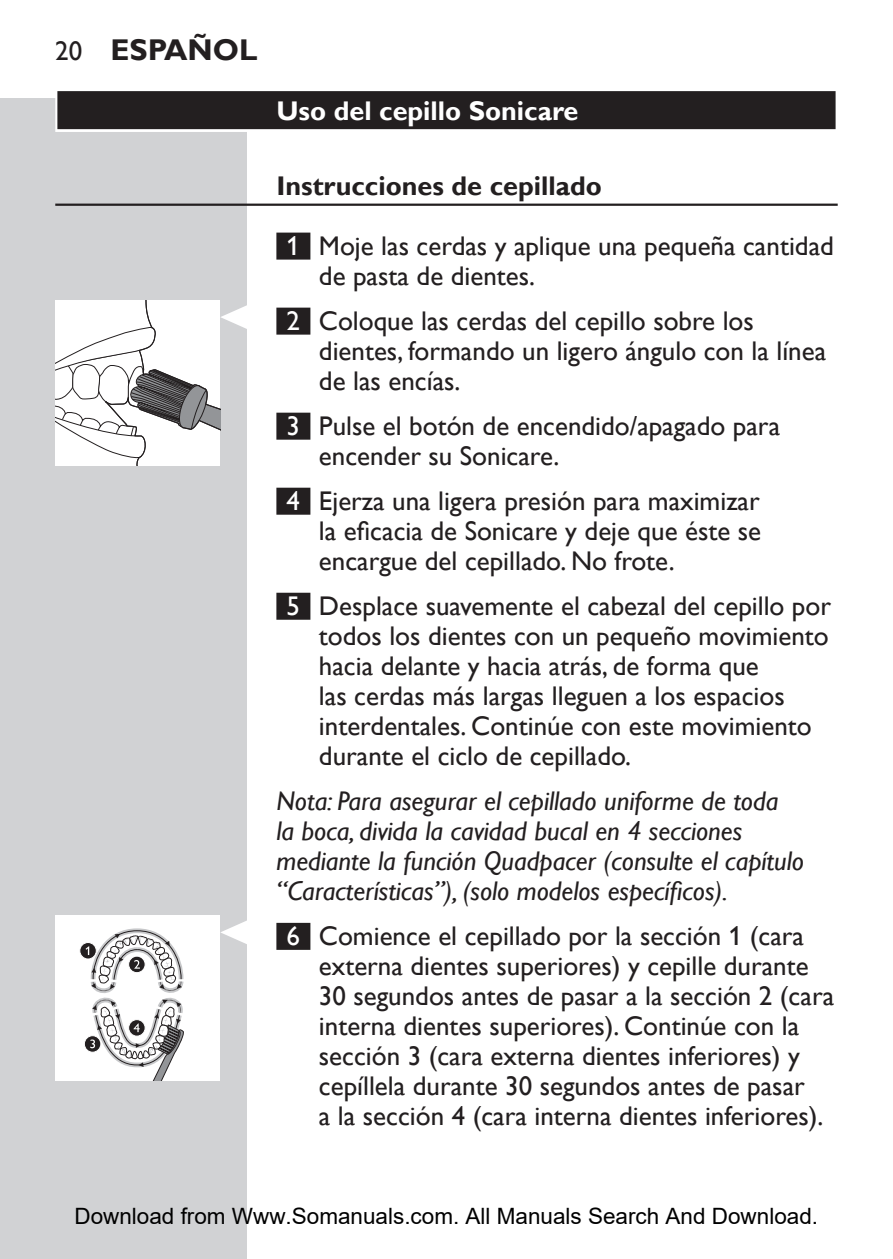
<style>
.page{position:relative;width:893px;height:1259px;background:#fff}
.page>*{position:absolute;margin:0;border:0;box-sizing:border-box;transform-origin:0 0}
.t1{font:700 30px "Gill Sans Alt One WGL";color:#231f20}
.t2{font:27px/30px "Gill Sans Alt One WGL";color:#231f20}
.t3{font:italic 27px/30px "Gill Sans Alt One WGL";color:#231f20}
.t4{font:700 27px "Gill Sans Alt One WGL";color:#231f20}
.t5{font:700 27px "Gill Sans Alt One WGL";color:#fff}
.t6{font:22.5px "Arial";color:#000}
.s1{font-weight:400;font-size:27px}
.s2{color:#fff}
</style>
<div class="page">
<hr style="left:892px;top:98px;width:1px;height:1161px;background:#d1d2d4">
<div style="left:0;top:98px;width:247px;height:1161px;background:#d1d2d4"></div>
<div style="left:55px;top:89px;width:783px;height:43px;background:linear-gradient(to right,#dcdbdc,#dcdbdc)"></div>
<div style="left:57px;top:91px;width:779px;height:38px;background:#231f20"></div>
<hr style="left:55px;top:204px;width:783px;height:2px;background:#231f20">
<div style="left:276px;top:233px;width:34px;height:27px;background:#231f20"></div>
<div style="left:276px;top:308px;width:34px;height:27px;background:#231f20"></div>
<div style="left:276px;top:413px;width:34px;height:27px;background:#231f20"></div>
<div style="left:276px;top:488px;width:34px;height:27px;background:#231f20"></div>
<div style="left:276px;top:593px;width:34px;height:27px;background:#231f20"></div>
<div style="left:276px;top:923px;width:34px;height:27px;background:#231f20"></div>
<svg style="left:55px;top:300px;width:192px;height:165px"></svg>
<svg style="left:221px;top:920px;width:26px;height:24px"></svg>
<div style="left:55px;top:915px;width:165px;height:165px;background:#fff"></div>
<svg style="left:80px;top:942px;width:16px;height:17px"></svg>
<div style="left:79px;top:942px;width:18px;height:17px;border:1px solid #fff;border-radius:50%"></div>
<div style="left:84px;top:1035px;width:17px;height:17px;border:1px solid #fff;border-radius:50%"></div>
<svg style="left:86px;top:928px;width:98px;height:152px"></svg>
<p class="t1" style="left:55px;top:29px;width:204px"><span class="s1">20</span> ESPAÑOL</p>
<p class="t5" style="left:276px;top:92px;width:304px">Uso del cepillo Sonicare</p>
<p class="t4" style="left:276px;top:167px;width:327px">Instrucciones de cepillado</p>
<p class="t2" style="left:319px;top:231px;width:517px;text-indent:-32px"><span class="s2">1</span> Moje las cerdas y aplique una pequeña cantidad de pasta de dientes.</p>
<p class="t2" style="left:319px;top:306px;width:509px;text-indent:-32px"><span class="s2">2</span> Coloque las cerdas del cepillo sobre los dientes, formando un ligero ángulo con la línea de las encías.</p>
<p class="t2" style="left:319px;top:411px;width:463px;text-indent:-32px"><span class="s2">3</span> Pulse el botón de encendido/apagado para encender su Sonicare.</p>
<p class="t2" style="left:319px;top:486px;width:444px;text-align:justify;text-indent:-32px"><span class="s2">4</span> Ejerza una ligera presión para maximizar la eficacia de Sonicare y deje que éste se encargue del cepillado. No frote.</p>
<p class="t2" style="left:319px;top:591px;width:514px;text-indent:-32px"><span class="s2">5</span> Desplace suavemente el cabezal del cepillo por todos los dientes con un pequeño movimiento hacia delante y hacia atrás, de forma que<br>las cerdas más largas lleguen a los espacios interdentales. Continúe con este movimiento durante el ciclo de cepillado.</p>
<p class="t3" style="left:276px;top:786px;width:529px">Nota: Para asegurar el cepillado uniforme de toda<br>la boca, divida la cavidad bucal en 4 secciones mediante la función Quadpacer (consulte el capítulo “Características”), (solo modelos específicos).</p>
<p class="t2" style="left:319px;top:921px;width:517px;text-indent:-32px"><span class="s2">6</span> Comience el cepillado por la sección 1 (cara externa dientes superiores) y cepille durante 30 segundos antes de pasar a la sección 2 (cara interna dientes superiores). Continúe con la sección 3 (cara externa dientes inferiores) y cepíllela durante 30 segundos antes de pasar<br>a la sección 4 (cara interna dientes inferiores).</p>
<p class="t6" style="left:74px;top:1203px;width:745px">Download from Www.Somanuals.com. All Manuals Search And Download.</p>
</div>
